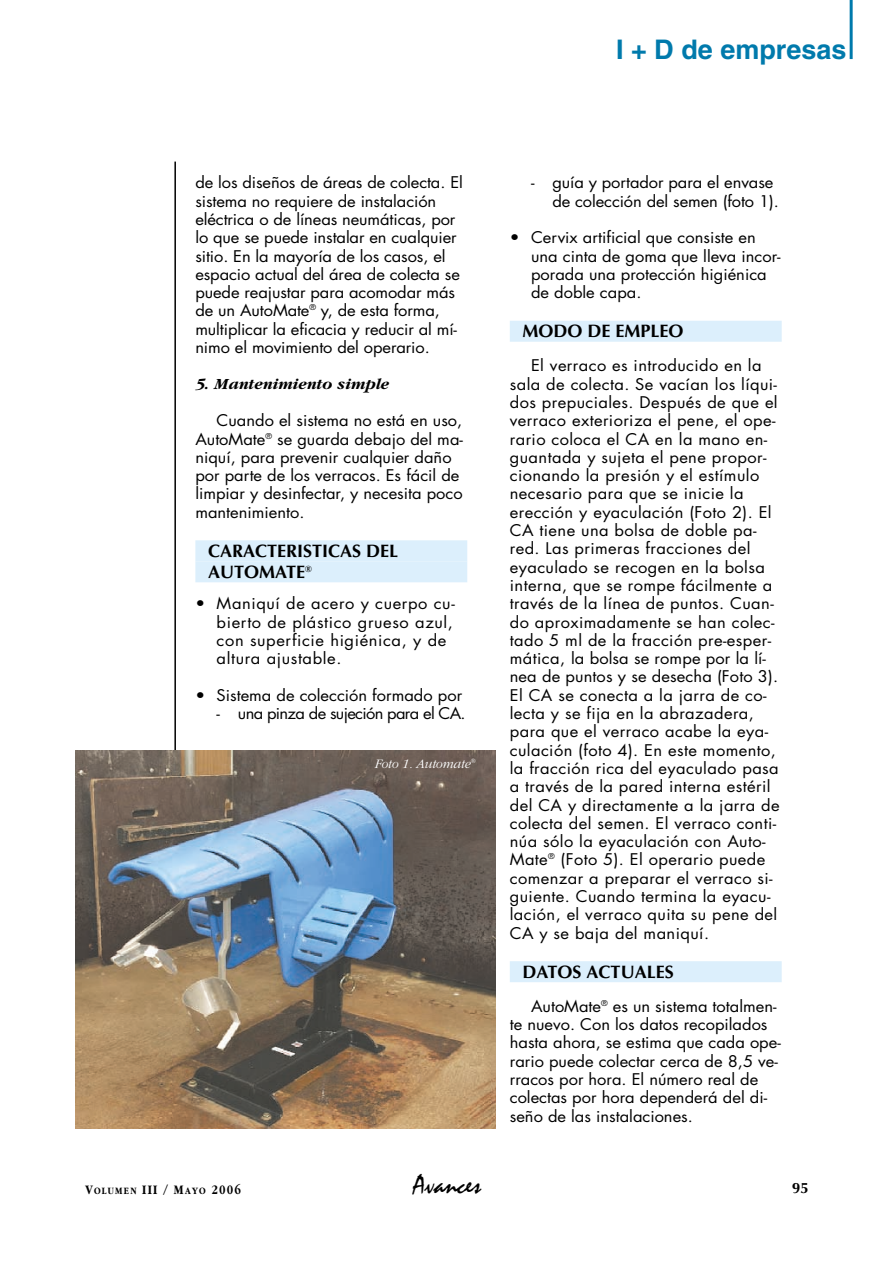
<style>
.page{position:relative;width:893px;height:1263px;background:#fff}
.page>*{position:absolute;margin:0;border:0;box-sizing:border-box;transform-origin:0 0}
.t1{font:700 27px "Helvetica";color:#007aac}
.t2{font:27px "Mistral D";color:#000}
.t3{font:700 18px/21px "Optima";color:#000}
.t4{font:italic 700 16.2px "Garamond";color:#000}
.t5{font:15.6px/18.3px "Futura";letter-spacing:.025em;color:#000;scale:1.05 1}
.t6{font:15.6px/18.3px "Futura";color:#000;scale:1.05 1}
.t7{font:15.6px/18.3px "Futura";letter-spacing:-.005em;color:#000;scale:1.05 1}
.t8{font:15.6px "Futura";letter-spacing:-.04em;color:#000;scale:1.05 1}
.t9{font:700 15px "Optima";color:#000}
.t10{font:700 13.5px "Garamond";letter-spacing:.11em;color:#000;scale:.85 1}
.t11{font:italic 300 13.5px "Garamond";letter-spacing:-.015em;color:#fff}
.s1{font-size:10.2px}
</style>
<div class="page">
<hr style="left:849px;top:0;width:3px;height:59px;background:#007aac">
<hr style="left:174px;top:162px;width:2px;height:967px;background:#000">
<div style="left:195px;top:540px;width:272px;height:21px;background:#dceffc"></div>
<div style="left:195px;top:561px;width:272px;height:21px;background:#dceffc"></div>
<div style="left:510px;top:321px;width:271px;height:21px;background:#dceffc"></div>
<div style="left:510px;top:961px;width:271px;height:21px;background:#dceffc"></div>
<img style="left:76px;top:750px;width:419px;height:378px">
<h1 class="t1" style="left:616px;top:40px;width:232px">I + D de empresas</h1>
<p class="t7" style="left:195px;top:175px;width:256px">de los diseños de áreas de colecta. El sistema no requiere de instalación eléctrica o de líneas neumáticas, por lo que se puede instalar en cualquier sitio. En la mayoría de los casos, el espacio actual del área de colecta se puede reajustar para acomodar más de un AutoMate<sup>®</sup> y, de esta forma, multiplicar la eficacia y reducir al mí&shy;nimo el movimiento del operario.</p>
<p class="t4" style="left:195px;top:378px;width:195px">5. Mantenimiento simple</p>
<p class="t6" style="left:195px;top:413px;width:256px;text-indent:21px">Cuando el sistema no está en uso,<br>AutoMate<sup>®</sup> se guarda debajo del ma&shy;niquí, para prevenir cualquier daño por parte de los verracos. Es fácil de limpiar y desinfectar, y necesita poco mantenimiento.</p>
<p class="t3" style="left:208px;top:542px;width:192px">CARACTERISTICAS DEL<br>AUTOMATE<sup>®</sup></p>
<p class="t5" style="left:217px;top:596px;width:228px;text-indent:-21px">• Maniquí de acero y cuerpo cu&shy;bierto de plástico grueso azul, con superficie higiénica, y de altura ajustable.</p>
<p class="t6" style="left:195px;top:687px;width:255px">• Sistema de colección formado por</p>
<p class="t8" style="left:217px;top:706px;width:239px">- una pinza de sujeción para el CA.</p>
<p class="t11" style="left:375px;top:758px;width:102px">Foto 1. Automate<sup>®</sup></p>
<p class="t7" style="left:552px;top:175px;width:217px;text-indent:-21px">- guía y portador para el envase de colección del semen (foto 1).</p>
<p class="t6" style="left:531px;top:230px;width:239px;text-indent:-21px">• Cervix artificial que consiste en una cinta de goma que lleva incor&shy;porada una protección higiénica de doble capa.</p>
<p class="t3" style="left:522px;top:323px;width:162px">MODO DE EMPLEO</p>
<p class="t5" style="left:510px;top:358px;width:258px;text-indent:21px">El verraco es introducido en la sala de colecta. Se vacían los líqui&shy;dos prepuciales. Después de que el verraco exterioriza el pene, el ope&shy;rario coloca el CA en la mano en&shy;guantada y sujeta el pene propor&shy;cionando la presión y el estímulo necesario para que se inicie la erección y eyaculación (Foto 2). El CA tiene una bolsa de doble pa&shy;red. Las primeras fracciones del eyaculado se recogen en la bolsa interna, que se rompe fácilmente a través de la línea de puntos. Cuan&shy;do aproximadamente se han colec&shy;tado 5 ml de la fracción pre-esper&shy;mática, la bolsa se rompe por la lí&shy;nea de puntos y se desecha (Foto 3).<br>El CA se conecta a la jarra de co&shy;lecta y se fija en la abrazadera, para que el verraco acabe la eya&shy;culación (foto 4). En este momento, la fracción rica del eyaculado pasa a través de la pared interna estéril del CA y directamente a la jarra de colecta del semen. El verraco conti&shy;núa sólo la eyaculación con Auto-Mate<sup>®</sup> (Foto 5). El operario puede comenzar a preparar el verraco si&shy;guiente. Cuando termina la eyacu&shy;lación, el verraco quita su pene del CA y se baja del maniquí.</p>
<p class="t3" style="left:522px;top:963px;width:153px">DATOS ACTUALES</p>
<p class="t6" style="left:510px;top:998px;width:259px;text-indent:21px">AutoMate<sup>®</sup> es un sistema totalmen&shy;te nuevo. Con los datos recopilados hasta ahora, se estima que cada ope&shy;rario puede colectar cerca de 8,5 ve&shy;rracos por hora. El número real de colectas por hora dependerá del di&shy;seño de las instalaciones.</p>
<p class="t10" style="left:85px;top:1184px;width:184px">V<span class="s1">OLUMEN</span> III / M<span class="s1">AYO</span> 2006</p>
<h1 class="t2" style="left:413px;top:1176px;width:69px">Avances</h1>
<p class="t9" style="left:792px;top:1182px;width:18px">95</p>
</div>
